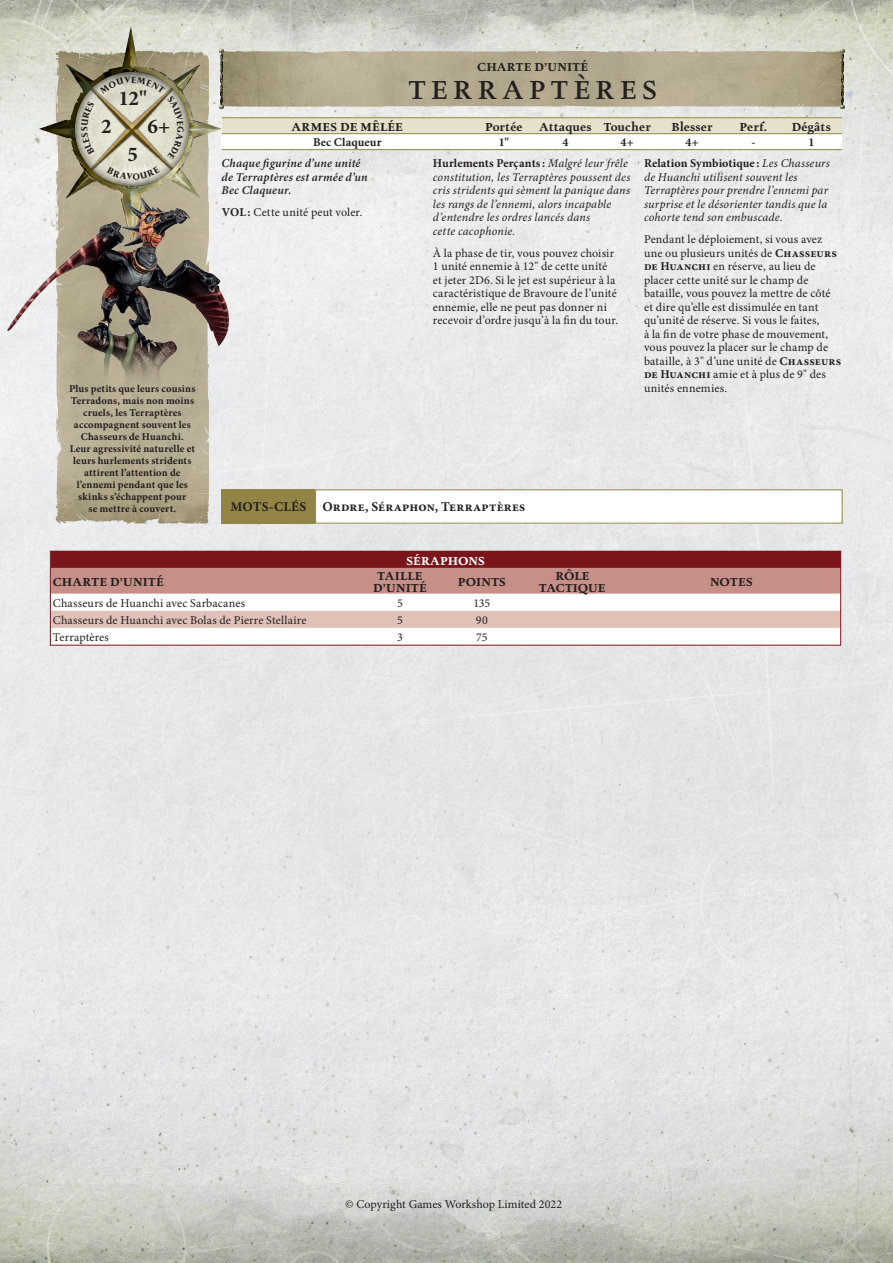
<style>
.page{position:relative;width:893px;height:1263px;background:#fff}
.page>*{position:absolute;margin:0;border:0;box-sizing:border-box;transform-origin:0 0}
.t1{font:500 27px "Figural Std";letter-spacing:.215em;color:#231f20}
.t2{font:700 21px "Minion Pro";color:#231f20}
.t3{font:700 13.5px "Minion Pro";letter-spacing:.015em;color:#231f20}
.t4{font:12px/13.5px "Minion Pro";letter-spacing:.01em;color:#231f20}
.t5{font:italic 12px/13.5px "Minion Pro";letter-spacing:.015em;color:#231f20}
.t6{font:700 12px/12px "Figural Std";letter-spacing:.02em;color:#231f20;text-align:center}
.t7{font:italic 600 12px/13.5px "Minion Pro";letter-spacing:.015em;color:#231f20}
.t8{font:700 12px "Minion Pro";color:#231f20}
.t9{font:700 12px "Figural Std";letter-spacing:.01em;color:#fff}
.t10{font:700 10.5px/12px "Minion Pro";letter-spacing:.01em;color:#231f20;text-align:center}
.s1{font-weight:700;font-style:normal}
.s2{font-weight:700}
</style>
<div class="page">
<img style="left:0;top:0;width:893px;height:1263px">
<img style="left:628px;top:51px;width:141px;height:3px">
<img style="left:22px;top:0;width:221px;height:275px">
<svg style="left:63px;top:62px;width:140px;height:125px;background:#979073"></svg>
<img style="left:211px;top:51px;width:20px;height:56px">
<svg style="left:219px;top:104px;width:5px;height:5px"></svg>
<svg style="left:219px;top:48px;width:5px;height:6px"></svg>
<img style="left:832px;top:51px;width:20px;height:56px">
<svg style="left:840px;top:104px;width:5px;height:5px"></svg>
<svg style="left:840px;top:48px;width:5px;height:6px"></svg>
<img style="left:94px;top:197px;width:50px;height:56px">
<div style="left:316px;top:490px;width:526px;height:33px;background:#fff"></div>
<div style="left:222px;top:489px;width:93px;height:34px;background:#918445"></div>
<div style="left:222px;top:118px;width:620px;height:32px;background:#fff"></div>
<div style="left:222px;top:118px;width:620px;height:15px;background:#e6e1cd"></div>
<hr style="left:222px;top:149px;width:251px;height:1px;background:#918445">
<hr style="left:473px;top:149px;width:62px;height:1px;background:#918445">
<hr style="left:535px;top:149px;width:61px;height:1px;background:#918445">
<hr style="left:596px;top:149px;width:62px;height:1px;background:#918445">
<hr style="left:658px;top:149px;width:68px;height:1px;background:#918445">
<hr style="left:726px;top:149px;width:54px;height:1px;background:#918445">
<hr style="left:780px;top:149px;width:62px;height:1px;background:#918445">
<hr style="left:222px;top:117px;width:251px;height:1px;background:#918445">
<hr style="left:473px;top:117px;width:62px;height:1px;background:#918445">
<hr style="left:535px;top:117px;width:61px;height:1px;background:#918445">
<hr style="left:596px;top:117px;width:62px;height:1px;background:#918445">
<hr style="left:658px;top:117px;width:68px;height:1px;background:#918445">
<hr style="left:726px;top:117px;width:54px;height:1px;background:#918445">
<hr style="left:780px;top:117px;width:62px;height:1px;background:#918445">
<hr style="left:222px;top:133px;width:251px;height:1px;background:#918445">
<hr style="left:473px;top:133px;width:62px;height:1px;background:#918445">
<hr style="left:535px;top:133px;width:61px;height:1px;background:#918445">
<hr style="left:596px;top:133px;width:62px;height:1px;background:#918445">
<hr style="left:658px;top:133px;width:68px;height:1px;background:#918445">
<hr style="left:726px;top:133px;width:54px;height:1px;background:#918445">
<hr style="left:780px;top:133px;width:62px;height:1px;background:#918445">
<div style="left:51px;top:552px;width:790px;height:16px;background:#7a161b"></div>
<svg style="left:52px;top:568px;width:787px;height:75px"></svg>
<div style="left:50px;top:551px;width:791px;height:94px;border:1px solid #7a161b"></div>
<svg style="left:107px;top:166px;width:53px;height:14px"></svg>
<svg style="left:81px;top:77px;width:103px;height:83px;background:#c4bfaa"></svg>
<h2 class="t2" style="left:119px;top:84px;width:30px">12"</h2>
<p class="t6" style="left:477px;top:61px;width:112px">CHARTE D’UNITÉ</p>
<h1 class="t1" style="left:409px;top:74px;width:249px">TERRAPTÈRES</h1>
<h2 class="t2" style="left:101px;top:112px;width:12px">2</h2>
<h2 class="t2" style="left:147px;top:112px;width:24px">6+</h2>
<p class="t6" style="left:292px;top:121px;width:113px">ARMES DE MÊLÉE</p>
<p class="t6" style="left:485px;top:121px;width:39px">Portée</p>
<p class="t6" style="left:539px;top:121px;width:113px">Attaques Toucher</p>
<p class="t6" style="left:672px;top:121px;width:43px">Blesser</p>
<p class="t6" style="left:739px;top:121px;width:29px">Perf.</p>
<p class="t6" style="left:792px;top:121px;width:41px">Dégâts</p>
<p class="t8" style="left:313px;top:134px;width:70px">Bec Claqueur</p>
<p class="t8" style="left:499px;top:134px;width:12px">1"</p>
<p class="t8" style="left:563px;top:134px;width:7px">4</p>
<p class="t8" style="left:621px;top:134px;width:15px">4+</p>
<p class="t8" style="left:685px;top:134px;width:15px">4+</p>
<p class="t8" style="left:751px;top:134px;width:6px">-</p>
<p class="t8" style="left:808px;top:134px;width:7px">1</p>
<h2 class="t2" style="left:128px;top:139px;width:12px">5</h2>
<p class="t5" style="left:433px;top:156px;width:199px"><span class="s1">Hurlements Perçants:</span> Malgré leur frêle constitution, les Terraptères poussent des cris stridents qui sèment la panique dans les rangs de l’ennemi, alors incapable d’entendre les ordres lancés dans<br>cette cacophonie.</p>
<p class="t4" style="left:433px;top:246px;width:187px">À la phase de tir, vous pouvez choisir 1 unité ennemie à 12" de cette unité et jeter 2D6. Si le jet est supérieur à la caractéristique de Bravoure de l’unité ennemie, elle ne peut pas donner ni recevoir d’ordre jusqu’à la fin du tour.</p>
<p class="t5" style="left:644px;top:156px;width:187px"><span class="s1">Relation Symbiotique :</span> Les Chasseurs de Huanchi utilisent souvent les Terraptères pour prendre l’ennemi par surprise et le désorienter tandis que la cohorte tend son embuscade.</p>
<p class="t4" style="left:644px;top:233px;width:199px">Pendant le déploiement, si vous avez une ou plusieurs unités de <span class="s2">Chasseurs de Huanchi</span> en réserve, au lieu de placer cette unité sur le champ de bataille, vous pouvez la mettre de côté et dire qu’elle est dissimulée en tant qu’unité de réserve. Si vous le faites,<br>à la fin de votre phase de mouvement, vous pouvez la placer sur le champ de bataille, à 3" d’une unité de <span class="s2">Chasseurs de Huanchi</span> amie et à plus de 9" des unités ennemies.</p>
<p class="t7" style="left:222px;top:156px;width:148px">Chaque figurine d’une unité de Terraptères est armée d’un<br>Bec Claqueur.</p>
<p class="t4" style="left:222px;top:206px;width:142px"><span class="s2">VOL:</span> Cette unité peut voler.</p>
<p class="t10" style="left:69px;top:382px;width:128px">Plus petits que leurs cousins<br>Terradons, mais non moins cruels, les Terraptères accompagnent souvent les<br>Chasseurs de Huanchi.<br>Leur agressivité naturelle et leurs hurlements stridents attirent l’attention de l’ennemi pendant que les skinks s’échappent pour<br>se mettre à couvert.</p>
<p class="t3" style="left:231px;top:498px;width:296px">MOTS-CLÉS Ordre, Séraphon, Terraptères</p>
<p class="t9" style="left:407px;top:553px;width:80px">SÉRAPHONS</p>
<p class="t6" style="left:53px;top:576px;width:112px">CHARTE D’UNITÉ</p>
<p class="t6" style="left:373px;top:570px;width:55px">TAILLE<br>D’UNITÉ</p>
<p class="t6" style="left:458px;top:576px;width:49px">POINTS</p>
<p class="t6" style="left:539px;top:570px;width:68px">RÔLE<br>TACTIQUE</p>
<p class="t6" style="left:710px;top:576px;width:44px">NOTES</p>
<p class="t4" style="left:53px;top:596px;width:194px">Chasseurs de Huanchi avec Sarbacanes</p>
<p class="t4" style="left:397px;top:596px;width:7px">5</p>
<p class="t4" style="left:473px;top:596px;width:19px">135</p>
<p class="t4" style="left:53px;top:613px;width:255px">Chasseurs de Huanchi avec Bolas de Pierre Stellaire</p>
<p class="t4" style="left:397px;top:613px;width:7px">5</p>
<p class="t4" style="left:476px;top:613px;width:13px">90</p>
<p class="t4" style="left:53px;top:630px;width:58px">Terraptères</p>
<p class="t4" style="left:397px;top:630px;width:7px">3</p>
<p class="t4" style="left:476px;top:630px;width:13px">75</p>
<p class="t4" style="left:345px;top:1197px;width:218px">© Copyright Games Workshop Limited 2022</p>
</div>
